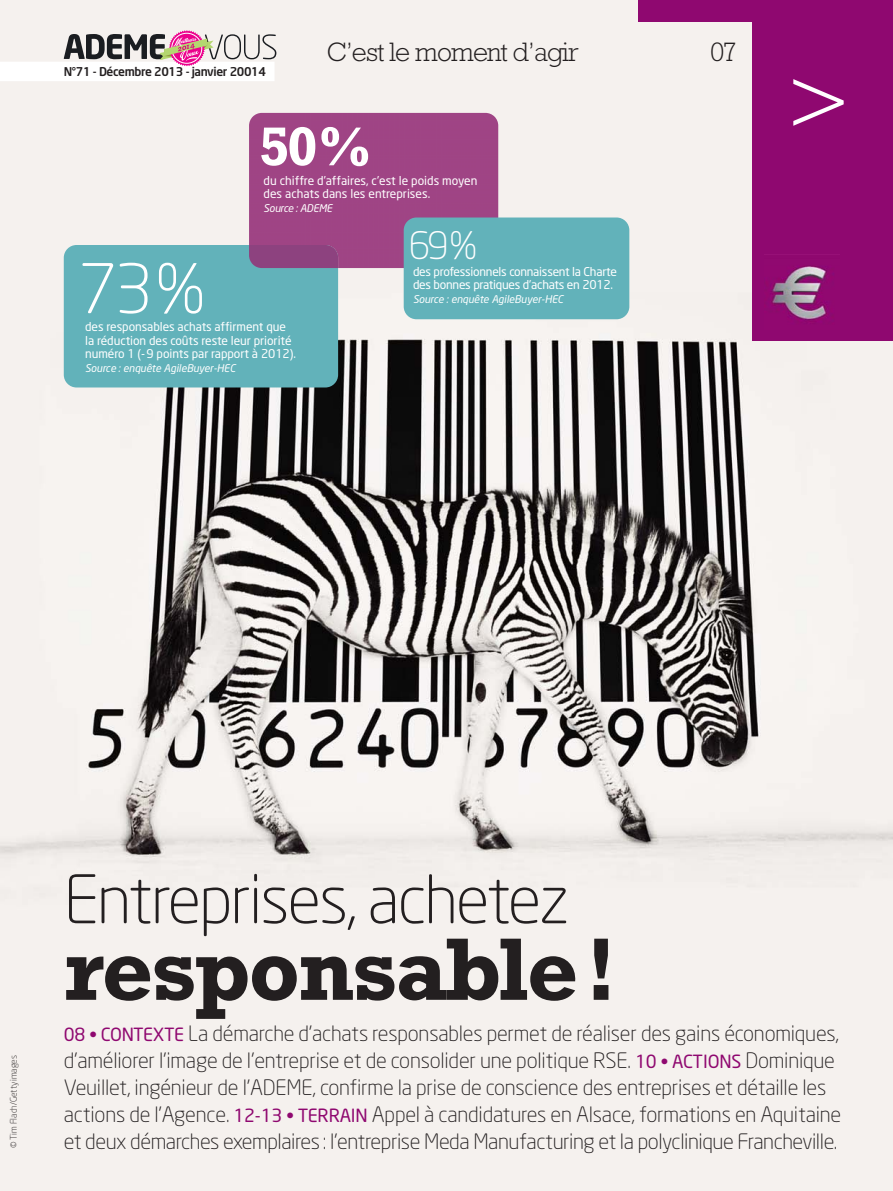
<style>
.page{position:relative;width:893px;height:1191px;background:#fff}
.page>*{position:absolute;margin:0;border:0;box-sizing:border-box;transform-origin:0 0}
.t1{font:300 96px "Rockwell";color:#fff}
.t2{font:700 90px "Rockwell";letter-spacing:-.025em;color:#231f20}
.t3{font:300 67.5px "Neo Sans";color:#fff}
.t4{font:300 66px "Neo Sans";letter-spacing:-.03em;color:#231f20}
.t5{font:700 55.5px "Rockwell";color:#fff}
.t6{font:300 37.5px "Neo Sans";color:#fff}
.t7{font:300 27px "Rockwell";letter-spacing:-.03em;color:#231f20}
.t8{font:300 21px/27px "Neo Sans";letter-spacing:-.01em;color:#231f20}
.t9{font:12px/13.5px "Neo Sans";letter-spacing:-.005em;color:#fff}
.t10{font:500 12px "Neo Sans";letter-spacing:-.03em;color:#231f20}
.t11{font:italic 10.5px "Neo Sans";letter-spacing:-.005em;color:#fff}
.t12{font:300 9px "Neo Sans";color:#231f20}
.s1{font-weight:400;font-size:18px;color:#8f0870}
</style>
<div class="page">
<img style="left:0;top:0;width:893px;height:1190px">
<div style="left:753px;top:0;width:140px;height:340px;background:#8f0870"></div>
<div style="left:638px;top:0;width:129px;height:21px;background:#8f0870"></div>
<div style="left:64px;top:245px;width:274px;height:142px;background:#62b2ba;border-radius:13px"></div>
<div style="left:249px;top:113px;width:249px;height:155px;background:#9f4485"></div>
<div style="left:249px;top:245px;width:89px;height:23px;background:#8d427f"></div>
<div style="left:404px;top:217px;width:225px;height:102px;background:#62b2ba;border-radius:13px"></div>
<img style="left:771px;top:265px;width:56px;height:55px">
<div style="left:0;top:62px;width:275px;height:19px;background:#fff"></div>
<svg style="left:64px;top:30px;width:212px;height:36px;background:#beadb2"></svg>
<p class="t10" style="left:64px;top:67px;width:204px">N°71 - Décembre 2013 - janvier 20014</p>
<p class="t7" style="left:327px;top:43px;width:254px">C’est le moment d’agir</p>
<p class="t7" style="left:710px;top:43px;width:29px">07</p>
<h3 class="t5" style="left:259px;top:128px;width:113px">50%</h3>
<p class="t9" style="left:264px;top:174px;width:215px">du chiffre d’affaires, c’est le poids moyen des achats dans les entreprises.</p>
<p class="t11" style="left:264px;top:204px;width:70px">Source : ADEME</p>
<h3 class="t6" style="left:409px;top:231px;width:70px">69 %</h3>
<p class="t9" style="left:413px;top:266px;width:206px">des professionnels connaissent la Charte des bonnes pratiques d’achats en 2012.</p>
<p class="t11" style="left:413px;top:295px;width:152px">Source : enquête AgileBuyer-HEC</p>
<p class="t9" style="left:85px;top:321px;width:212px">des responsables achats affirment que la réduction des coûts reste leur priorité numéro 1 (-9 points par rapport à 2012).</p>
<p class="t11" style="left:85px;top:364px;width:152px">Source : enquête AgileBuyer-HEC</p>
<h3 class="t3" style="left:78px;top:263px;width:129px">73%</h3>
<h1 class="t1" style="left:786px;top:68px;width:66px">&gt;</h1>
<p class="t12" style="left:10px;top:1148px;width:95px;rotate:-90deg">© Tim Flach/Gettyimages</p>
<h3 class="t4" style="left:64px;top:874px;width:507px">Entreprises, achetez</h3>
<h2 class="t2" style="left:64px;top:938px;width:555px">responsable!</h2>
<p class="t8" style="left:64px;top:1021px;width:779px"><span class="s1">08 • CONTEXTE</span> La démarche d’achats responsables permet de réaliser des gains économiques, d’améliorer l’image de l’entreprise et de consolider une politique RSE. <span class="s1">10 • ACTIONS</span> Dominique Veuillet, ingénieur de l’ADEME, confirme la prise de conscience des entreprises et détaille les actions de l’Agence. <span class="s1">12-13 • TERRAIN</span> Appel à candidatures en Alsace, formations en Aquitaine et deux démarches exemplaires : l’entreprise Meda Manufacturing et la polyclinique Francheville.</p>
</div>
